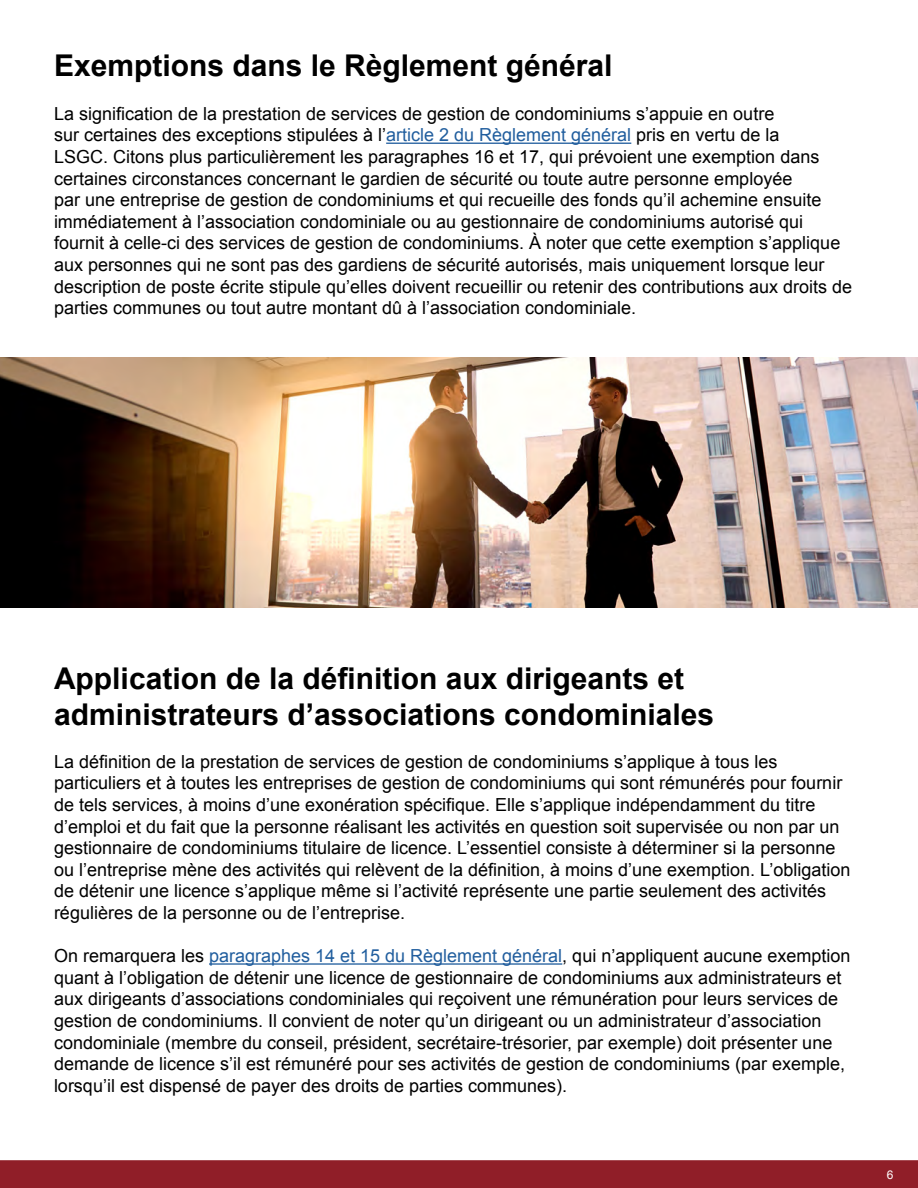
<style>
.page{position:relative;width:918px;height:1188px;background:#fff}
.page>*{position:absolute;margin:0;border:0;box-sizing:border-box;transform-origin:0 0}
.t1{font:700 30px/36px "Arial";color:#000}
.t2{font:18px/21.6px "Arial";color:#000}
.t3{font:12px "Arial";color:#fff}
.s1{color:#215e9e}
</style>
<div class="page">
<hr style="left:386px;top:143px;width:245px;height:1px;background:#215e9e">
<hr style="left:209px;top:963px;width:353px;height:2px;background:#215e9e">
<img style="left:0;top:358px;width:918px;height:250px">
<div style="left:0;top:1160px;width:918px;height:28px;background:#901e28"></div>
<h1 class="t1" style="left:54px;top:48px;width:560px">Exemptions dans le Règlement général</h1>
<p class="t2" style="left:54px;top:103px;width:800px">La signification de la prestation de services de gestion de condominiums s’appuie en outre<br>sur certaines des exceptions stipulées à l’<span class="s1">article 2 du Règlement général</span> pris en vertu de la<br>LSGC. Citons plus particulièrement les paragraphes 16 et 17, qui prévoient une exemption dans certaines circonstances concernant le gardien de sécurité ou toute autre personne employée<br>par une entreprise de gestion de condominiums et qui recueille des fonds qu’il achemine ensuite immédiatement à l’association condominiale ou au gestionnaire de condominiums autorisé qui fournit à celle-ci des services de gestion de condominiums. À noter que cette exemption s’applique aux personnes qui ne sont pas des gardiens de sécurité autorisés, mais uniquement lorsque leur description de poste écrite stipule qu’elles doivent recueillir ou retenir des contributions aux droits de parties communes ou tout autre montant dû à l’association condominiale.</p>
<h1 class="t1" style="left:54px;top:661px;width:662px">Application de la définition aux dirigeants et administrateurs d’associations condominiales</h1>
<p class="t2" style="left:54px;top:751px;width:798px">La définition de la prestation de services de gestion de condominiums s’applique à tous les particuliers et à toutes les entreprises de gestion de condominiums qui sont rémunérés pour fournir de tels services, à moins d’une exonération spécifique. Elle s’applique indépendamment du titre d’emploi et du fait que la personne réalisant les activités en question soit supervisée ou non par un gestionnaire de condominiums titulaire de licence. L’essentiel consiste à déterminer si la personne ou l’entreprise mène des activités qui relèvent de la définition, à moins d’une exemption. L’obligation de détenir une licence s’applique même si l’activité représente une partie seulement des activités régulières de la personne ou de l’entreprise.</p>
<p class="t2" style="left:54px;top:945px;width:798px">On remarquera les <span class="s1">paragraphes 14 et 15 du Règlement général</span>, qui n’appliquent aucune exemption quant à l’obligation de détenir une licence de gestionnaire de condominiums aux administrateurs et aux dirigeants d’associations condominiales qui reçoivent une rémunération pour leurs services de gestion de condominiums. Il convient de noter qu’un dirigeant ou un administrateur d’association condominiale (membre du conseil, président, secrétaire-trésorier, par exemple) doit présenter une demande de licence s’il est rémunéré pour ses activités de gestion de condominiums (par exemple, lorsqu’il est dispensé de payer des droits de parties communes).</p>
<p class="t3" style="left:887px;top:1167px;width:8px">6</p>
</div>
